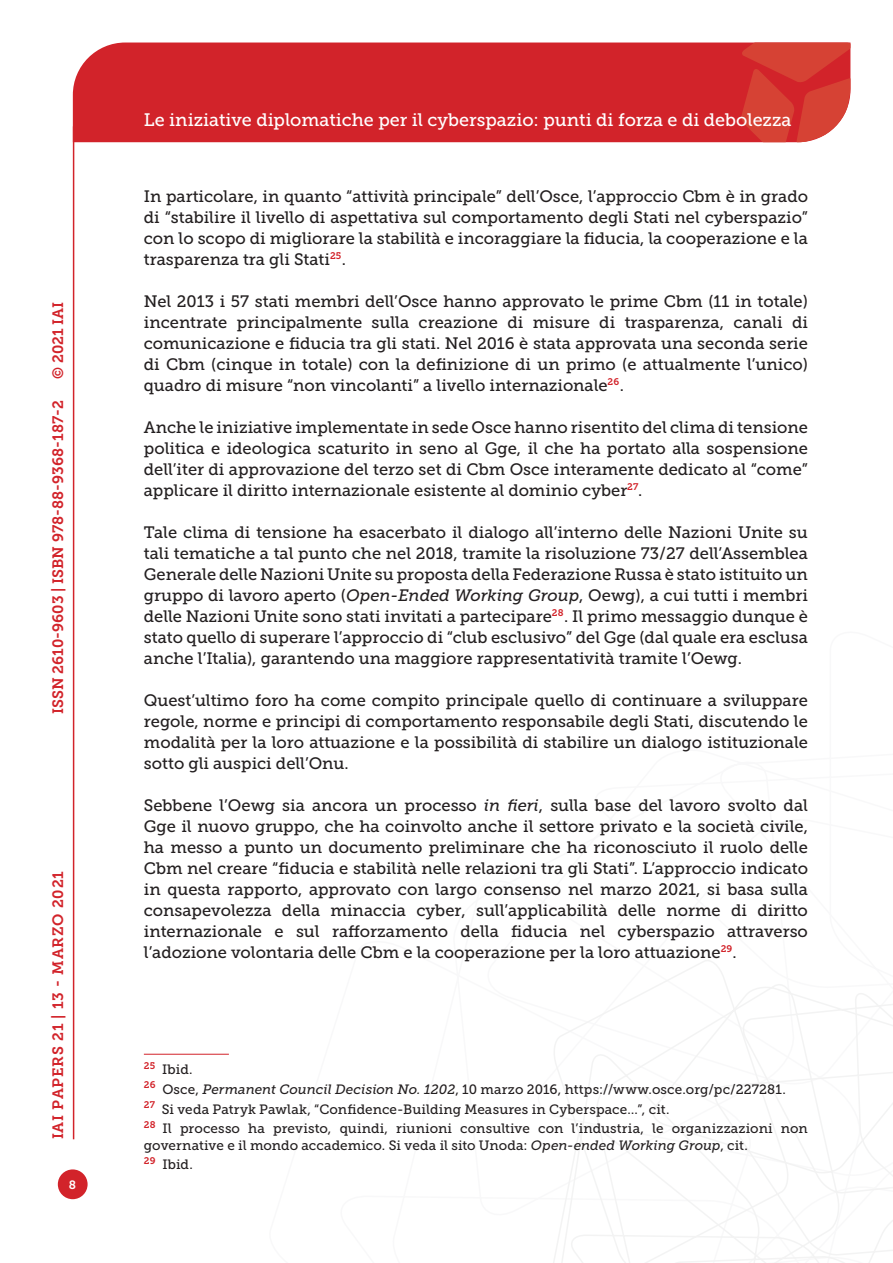
<style>
.page{position:relative;width:893px;height:1263px;background:#fff}
.page>*{position:absolute;margin:0;border:0;box-sizing:border-box;transform-origin:0 0}
.t1{font:18px "Museo Slab 500";color:#fff}
.Testo{font:16.5px/21px "Museo Slab 500";color:#231f20;text-align:justify}
.t2{font:15px "Museo Slab 700";color:#d2232a}
.t3{font:15px "Museo Slab 700";letter-spacing:.05em;color:#d2232a}
.Nota{font:13.5px/16.2px "Museo Slab 500";letter-spacing:.01em;color:#231f20}
.t4{font:12px "Museo Slab 700";color:#fff}
.s1{font-style:italic}
</style>
<div class="page">
<svg style="left:553px;top:960px;width:340px;height:303px"></svg>
<div style="left:73px;top:43px;width:668px;height:99px;background:#d2232a"></div>
<svg style="left:741px;top:43px;width:109px;height:99px;background:#d6433b"></svg>
<div style="left:58px;top:1169px;width:30px;height:30px;background:#d2232a;border-radius:50%"></div>
<hr style="left:73px;top:126px;width:1px;height:1013px;background:#d2232a">
<hr style="left:144px;top:1054px;width:85px;height:1px;background:#d2232a">
<p class="t2" style="left:50px;top:379px;width:79px;rotate:-90deg">© 2021 IAI</p>
<p class="t2" style="left:49px;top:714px;width:315px;rotate:-90deg">ISSN 2610-9603 | ISBN 978-88-9368-187-2</p>
<p class="t3" style="left:50px;top:1139px;width:270px;rotate:-90deg">IAI PAPERS 21 | 13 - MARZO 2021</p>
<p class="t4" style="left:69px;top:1178px;width:9px">8</p>
<p class="t1" style="left:144px;top:110px;width:649px">Le iniziative diplomatiche per il cyberspazio: punti di forza e di debolezza</p>
<p class="Testo" style="left:144px;top:186px;width:666px">In particolare, in quanto “attività principale” dell’Osce, l’approccio Cbm è in grado di “stabilire il livello di aspettativa sul comportamento degli Stati nel cyberspazio” con lo scopo di migliorare la stabilità e incoraggiare la fiducia, la cooperazione e la trasparenza tra gli Stati<sup>25</sup>.</p>
<p class="Testo" style="left:144px;top:291px;width:666px">Nel 2013 i 57 stati membri dell’Osce hanno approvato le prime Cbm (11 in totale) incentrate principalmente sulla creazione di misure di trasparenza, canali di comunicazione e fiducia tra gli stati. Nel 2016 è stata approvata una seconda serie di Cbm (cinque in totale) con la definizione di un primo (e attualmente l’unico) quadro di misure “non vincolanti” a livello internazionale<sup>26</sup>.</p>
<p class="Testo" style="left:144px;top:417px;width:666px">Anche le iniziative implementate in sede Osce hanno risentito del clima di tensione politica e ideologica scaturito in seno al Gge, il che ha portato alla sospensione dell’iter di approvazione del terzo set di Cbm Osce interamente dedicato al “come” applicare il diritto internazionale esistente al dominio cyber<sup>27</sup>.</p>
<p class="Testo" style="left:144px;top:522px;width:666px">Tale clima di tensione ha esacerbato il dialogo all’interno delle Nazioni Unite su tali tematiche a tal punto che nel 2018, tramite la risoluzione 73/27 dell’Assemblea Generale delle Nazioni Unite su proposta della Federazione Russa è stato istituito un gruppo di lavoro aperto (<span class="s1">Open-Ended Working Group</span>, Oewg), a cui tutti i membri delle Nazioni Unite sono stati invitati a partecipare<sup>28</sup>. Il primo messaggio dunque è stato quello di superare l’approccio di “club esclusivo” del Gge (dal quale era esclusa anche l’Italia), garantendo una maggiore rappresentatività tramite l’Oewg.</p>
<p class="Testo" style="left:144px;top:690px;width:666px">Quest’ultimo foro ha come compito principale quello di continuare a sviluppare regole, norme e principi di comportamento responsabile degli Stati, discutendo le modalità per la loro attuazione e la possibilità di stabilire un dialogo istituzionale sotto gli auspici dell’Onu.</p>
<p class="Testo" style="left:144px;top:795px;width:666px">Sebbene l’Oewg sia ancora un processo <span class="s1">in fieri</span>, sulla base del lavoro svolto dal Gge il nuovo gruppo, che ha coinvolto anche il settore privato e la società civile, ha messo a punto un documento preliminare che ha riconosciuto il ruolo delle Cbm nel creare “fiducia e stabilità nelle relazioni tra gli Stati”. L’approccio indicato in questa rapporto, approvato con largo consenso nel marzo 2021, si basa sulla consapevolezza della minaccia cyber, sull’applicabilità delle norme di diritto internazionale e sul rafforzamento della fiducia nel cyberspazio attraverso l’adozione volontaria delle Cbm e la cooperazione per la loro attuazione<sup>29</sup>.</p>
<p class="Nota" style="left:144px;top:1061px;width:50px"><sup>25</sup> Ibid.</p>
<p class="Nota" style="left:144px;top:1081px;width:643px"><sup>26</sup> Osce, <span class="s1">Permanent Council Decision No. 1202</span>, 10 marzo 2016, https://www.osce.org/pc/227281.</p>
<p class="Nota" style="left:144px;top:1101px;width:527px"><sup>27</sup> Si veda Patryk Pawlak, “Confidence-Building Measures in Cyberspace…”, cit.</p>
<p class="Nota" style="left:144px;top:1121px;width:665px"><sup>28</sup> Il processo ha previsto, quindi, riunioni consultive con l’industria, le organizzazioni non governative e il mondo accademico. Si veda il sito Unoda: <span class="s1">Open-ended Working Group</span>, cit.</p>
<p class="Nota" style="left:144px;top:1157px;width:51px"><sup>29</sup> Ibid.</p>
</div>
